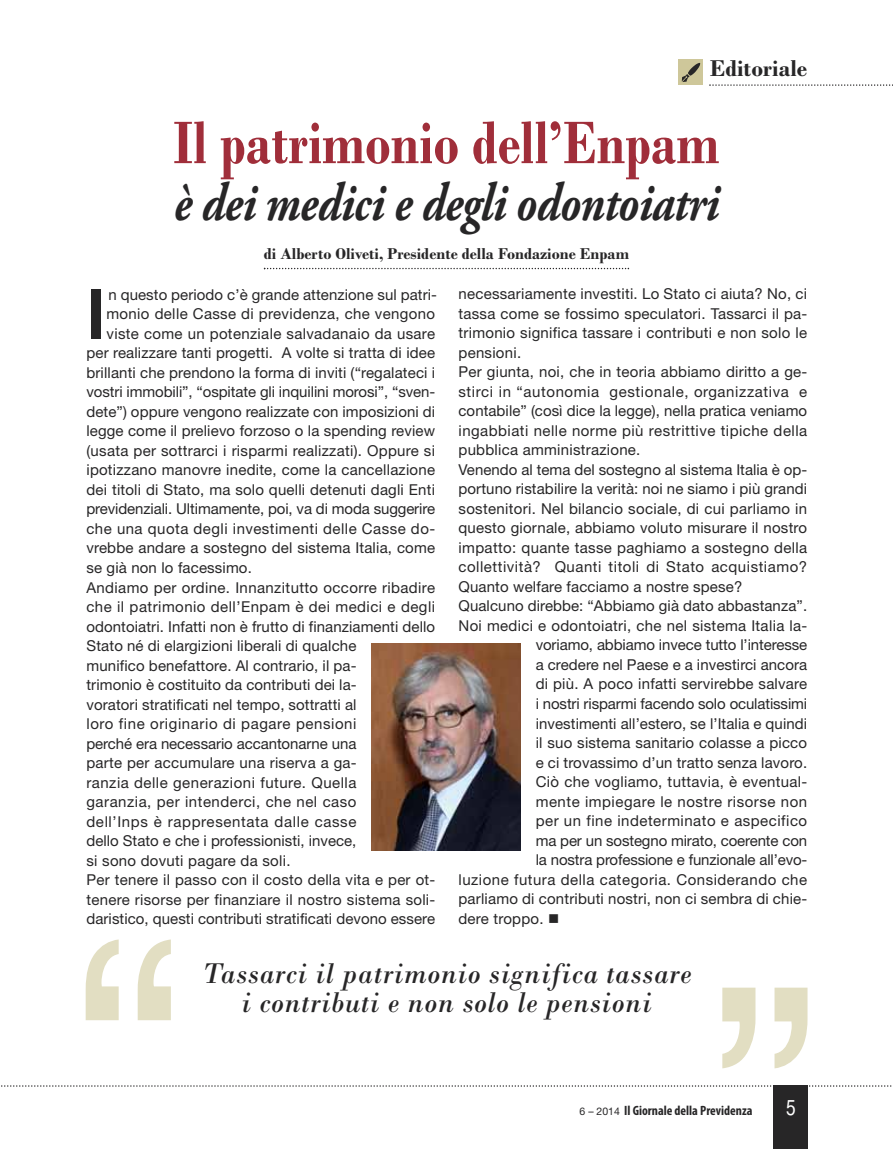
<style>
.page{position:relative;width:893px;height:1149px;background:#fff}
.page>*{position:absolute;margin:0;border:0;box-sizing:border-box;transform-origin:0 0}
.t1{font:600 73.65px "Myriad Pro";color:#272627}
.t2{font:700 63px "Bodoni";color:#a02e3a;scale:.83 1}
.t3{font:italic 700 54px "Adobe Garamond Pro";letter-spacing:-.01em;color:#272627;scale:.83 1}
.t4{font:italic 30px/28.5px "Bodoni";letter-spacing:.02em;color:#272627;text-align:center}
.t5{font:700 24px "Bodoni";color:#272627}
.t6{font:21px "Helvetica CY Plain";color:#fff}
.t7{font:700 16.5px "Bodoni";color:#272627}
.t8{font:15px "Helvetica Neue";letter-spacing:.015em;color:#272627}
.t9{font:15px "Helvetica Neue";letter-spacing:.035em;color:#272627}
.t10{font:15px "Helvetica Neue";letter-spacing:-.005em;color:#272627}
.t11{font:15px "Helvetica Neue";letter-spacing:-.01em;color:#272627}
.t12{font:15px "Helvetica Neue";letter-spacing:.04em;color:#272627}
.t13{font:15px "Helvetica Neue";letter-spacing:.045em;color:#272627}
.t14{font:700 condensed 13.5px "Myriad Pro";color:#272627}
.s1{font-family:"Helvetica Neue";font-weight:400;font-stretch:normal;font-size:10.5px}
</style>
<div class="page">
<div style="left:774px;top:1084px;width:34px;height:64px;background:#272627"></div>
<svg style="left:1px;top:1084px;width:891px;height:2px"></svg>
<svg style="left:709px;top:84px;width:184px;height:2px"></svg>
<div style="left:678px;top:59px;width:25px;height:26px;background:#cec79a"></div>
<svg style="left:682px;top:63px;width:19px;height:19px"></svg>
<svg style="left:264px;top:268px;width:365px;height:1px"></svg>
<img style="left:371px;top:643px;width:150px;height:207px">
<svg style="left:86px;top:939px;width:85px;height:80px"></svg>
<svg style="left:722px;top:987px;width:85px;height:80px"></svg>
<p class="t5" style="left:710px;top:60px;width:99px">Editoriale</p>
<p class="t2" style="left:173px;top:121px;width:659px">Il patrimonio dell’Enpam</p>
<p class="t3" style="left:174px;top:181px;width:659px">è dei medici e degli odontoiatri</p>
<p class="t7" style="left:264px;top:248px;width:367px">di Alberto Oliveti, Presidente della Fondazione Enpam</p>
<p class="t1" style="left:86px;top:270px;width:21px">I</p>
<p class="t8" style="left:108px;top:289px;width:330px">n questo periodo c’è grande attenzione sul patri-</p>
<p class="t8" style="left:107px;top:308px;width:330px">monio delle Casse di previdenza, che vengono</p>
<p class="t8" style="left:107px;top:328px;width:330px">viste come un potenziale salvadanaio da usare</p>
<p class="t8" style="left:86px;top:347px;width:350px">per realizzare tanti progetti. A volte si tratta di idee</p>
<p class="t8" style="left:86px;top:367px;width:350px">brillanti che prendono la forma di inviti (“regalateci i</p>
<p class="t10" style="left:86px;top:386px;width:350px">vostri immobili”, “ospitate gli inquilini morosi”, “sven-</p>
<p class="t8" style="left:86px;top:406px;width:350px">dete”) oppure vengono realizzate con imposizioni di</p>
<p class="t8" style="left:86px;top:425px;width:350px">legge come il prelievo forzoso o la spending review</p>
<p class="t8" style="left:86px;top:445px;width:350px">(usata per sottrarci i risparmi realizzati). Oppure si</p>
<p class="t8" style="left:86px;top:464px;width:350px">ipotizzano manovre inedite, come la cancellazione</p>
<p class="t8" style="left:86px;top:484px;width:350px">dei titoli di Stato, ma solo quelli detenuti dagli Enti</p>
<p class="t10" style="left:86px;top:503px;width:350px">previdenziali. Ultimamente, poi, va di moda suggerire</p>
<p class="t8" style="left:86px;top:523px;width:350px">che una quota degli investimenti delle Casse do-</p>
<p class="t8" style="left:86px;top:542px;width:350px">vrebbe andare a sostegno del sistema Italia, come</p>
<p class="t8" style="left:86px;top:562px;width:167px">se già non lo facessimo.</p>
<p class="t8" style="left:86px;top:581px;width:350px">Andiamo per ordine. Innanzitutto occorre ribadire</p>
<p class="t8" style="left:86px;top:601px;width:350px">che il patrimonio dell’Enpam è dei medici e degli</p>
<p class="t8" style="left:86px;top:620px;width:350px">odontoiatri. Infatti non è frutto di finanziamenti dello</p>
<p class="t8" style="left:86px;top:640px;width:271px">Stato né di elargizioni liberali di qualche</p>
<p class="t8" style="left:86px;top:659px;width:272px">munifico benefattore. Al contrario, il pa-</p>
<p class="t8" style="left:86px;top:679px;width:272px">trimonio è costituito da contributi dei la-</p>
<p class="t8" style="left:86px;top:698px;width:272px">voratori stratificati nel tempo, sottratti al</p>
<p class="t12" style="left:86px;top:718px;width:271px">loro fine originario di pagare pensioni</p>
<p class="t10" style="left:86px;top:737px;width:271px">perché era necessario accantonarne una</p>
<p class="t8" style="left:86px;top:757px;width:272px">parte per accumulare una riserva a ga-</p>
<p class="t9" style="left:86px;top:776px;width:271px">ranzia delle generazioni future. Quella</p>
<p class="t9" style="left:86px;top:796px;width:271px">garanzia, per intenderci, che nel caso</p>
<p class="t13" style="left:86px;top:815px;width:271px">dell’Inps è rappresentata dalle casse</p>
<p class="t8" style="left:86px;top:835px;width:272px">dello Stato e che i professionisti, invece,</p>
<p class="t8" style="left:86px;top:854px;width:206px">si sono dovuti pagare da soli.</p>
<p class="t8" style="left:86px;top:874px;width:350px">Per tenere il passo con il costo della vita e per ot-</p>
<p class="t8" style="left:86px;top:893px;width:350px">tenere risorse per finanziare il nostro sistema soli-</p>
<p class="t8" style="left:86px;top:913px;width:350px">daristico, questi contributi stratificati devono essere</p>
<p class="t8" style="left:458px;top:288px;width:350px">necessariamente investiti. Lo Stato ci aiuta? No, ci</p>
<p class="t8" style="left:458px;top:308px;width:350px">tassa come se fossimo speculatori. Tassarci il pa-</p>
<p class="t8" style="left:458px;top:327px;width:350px">trimonio significa tassare i contributi e non solo le</p>
<p class="t8" style="left:458px;top:347px;width:64px">pensioni.</p>
<p class="t8" style="left:458px;top:366px;width:350px">Per giunta, noi, che in teoria abbiamo diritto a ge-</p>
<p class="t12" style="left:458px;top:386px;width:350px">stirci in “autonomia gestionale, organizzativa e</p>
<p class="t8" style="left:458px;top:405px;width:350px">contabile” (così dice la legge), nella pratica veniamo</p>
<p class="t8" style="left:458px;top:425px;width:350px">ingabbiati nelle norme più restrittive tipiche della</p>
<p class="t8" style="left:458px;top:444px;width:183px">pubblica amministrazione.</p>
<p class="t8" style="left:458px;top:464px;width:350px">Venendo al tema del sostegno al sistema Italia è op-</p>
<p class="t8" style="left:458px;top:483px;width:350px">portuno ristabilire la verità: noi ne siamo i più grandi</p>
<p class="t8" style="left:458px;top:503px;width:350px">sostenitori. Nel bilancio sociale, di cui parliamo in</p>
<p class="t8" style="left:458px;top:522px;width:350px">questo giornale, abbiamo voluto misurare il nostro</p>
<p class="t8" style="left:458px;top:542px;width:350px">impatto: quante tasse paghiamo a sostegno della</p>
<p class="t9" style="left:458px;top:561px;width:350px">collettività? Quanti titoli di Stato acquistiamo?</p>
<p class="t8" style="left:458px;top:581px;width:285px">Quanto welfare facciamo a nostre spese?</p>
<p class="t8" style="left:458px;top:600px;width:350px">Qualcuno direbbe: “Abbiamo già dato abbastanza”.</p>
<p class="t8" style="left:458px;top:620px;width:350px">Noi medici e odontoiatri, che nel sistema Italia la-</p>
<p class="t10" style="left:536px;top:639px;width:273px">voriamo, abbiamo invece tutto l’interesse</p>
<p class="t8" style="left:536px;top:659px;width:273px">a credere nel Paese e a investirci ancora</p>
<p class="t8" style="left:536px;top:678px;width:273px">di più. A poco infatti servirebbe salvare</p>
<p class="t11" style="left:536px;top:698px;width:273px">i nostri risparmi facendo solo oculatissimi</p>
<p class="t8" style="left:536px;top:717px;width:273px">investimenti all’estero, se l’Italia e quindi</p>
<p class="t8" style="left:536px;top:737px;width:273px">il suo sistema sanitario colasse a picco</p>
<p class="t8" style="left:536px;top:756px;width:273px">e ci trovassimo d’un tratto senza lavoro.</p>
<p class="t8" style="left:536px;top:776px;width:273px">Ciò che vogliamo, tuttavia, è eventual-</p>
<p class="t9" style="left:536px;top:795px;width:273px">mente impiegare le nostre risorse non</p>
<p class="t9" style="left:536px;top:815px;width:273px">per un fine indeterminato e aspecifico</p>
<p class="t11" style="left:536px;top:834px;width:273px">ma per un sostegno mirato, coerente con</p>
<p class="t11" style="left:536px;top:854px;width:273px">la nostra professione e funzionale all’evo-</p>
<p class="t9" style="left:458px;top:873px;width:350px">luzione futura della categoria. Considerando che</p>
<p class="t8" style="left:458px;top:893px;width:350px">parliamo di contributi nostri, non ci sembra di chie-</p>
<p class="t8" style="left:458px;top:912px;width:102px">dere troppo. ■</p>
<p class="t4" style="left:202px;top:958px;width:491px">Tassarci il patrimonio significa tassare i contributi e non solo le pensioni</p>
<p class="t14" style="left:580px;top:1105px;width:174px"><span class="s1">6 – 2014</span> Il Giornale della Previdenza</p>
<p class="t6" style="left:786px;top:1095px;width:11px">5</p>
</div>
